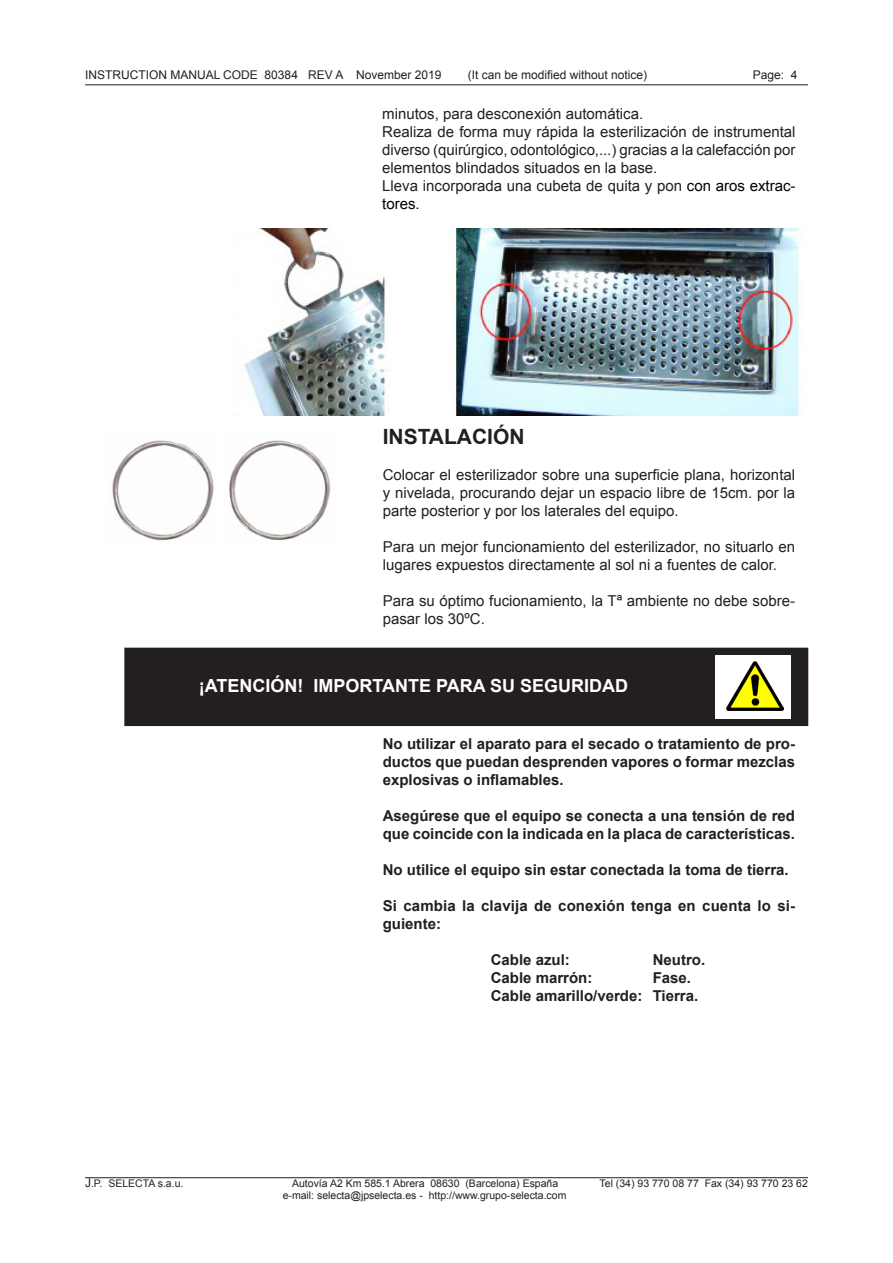
<style>
.page{position:relative;width:893px;height:1263px;background:#fff}
.page>*{position:absolute;margin:0;border:0;box-sizing:border-box;transform-origin:0 0}
.Titulo_Castellano{font:700 21px "Arial";color:#231f20}
.Normal_Castellano{font:700 18px "Arial";color:#fff}
.Normal_Castellano-2{font:15px/18px "Arial";color:#231f20}
.Normal_Castellano-3{font:700 15px/18px "Arial";color:#231f20}
.t1{font:12px "Arial";color:#231f20}
.t2{font:10.5px "Arial";color:#231f20}
.s1{color:#000}
.s2{font-size:12px}
</style>
<div class="page">
<hr style="left:85px;top:85px;width:723px;height:1px;background:#231f20">
<hr style="left:85px;top:1177px;width:723px;height:1px;background:#231f20">
<div style="left:125px;top:648px;width:683px;height:77px;background:#231f20"></div>
<div style="left:125px;top:648px;width:683px;height:78px;border:1px solid #231f20"></div>
<div style="left:716px;top:655px;width:75px;height:64px;background:#fff"></div>
<img style="left:726px;top:661px;width:57px;height:50px">
<img style="left:244px;top:229px;width:556px;height:186px">
<img style="left:112px;top:440px;width:219px;height:101px">
<p class="t1" style="left:85px;top:67px;width:358px">INSTRUCTION MANUAL CODE 80384 REV A November 2019</p>
<p class="t1" style="left:468px;top:67px;width:181px">(It can be modified without notice)</p>
<p class="t1" style="left:753px;top:67px;width:46px">Page: 4</p>
<p class="Normal_Castellano-2" style="left:382px;top:105px;width:262px">minutos, para desconexión automática.</p>
<p class="Normal_Castellano-2" style="left:382px;top:123px;width:415px;text-align:justify">Realiza de forma muy rápida la esterilización de instrumental diverso (quirúrgico, odontológico,...) gracias a la calefacción por elementos blindados situados en la base.</p>
<p class="Normal_Castellano-2" style="left:382px;top:177px;width:415px">Lleva incorporada una cubeta de quita y pon <span class="s1">con aros extrac&shy;tores.</span></p>
<p class="Titulo_Castellano" style="left:383px;top:423px;width:143px">INSTALACIÓN</p>
<p class="Normal_Castellano-2" style="left:383px;top:466px;width:414px;text-align:justify">Colocar el esterilizador sobre una superficie plana, horizontal y nivelada, procurando dejar un espacio libre de 15cm. por la parte posterior y por los laterales del equipo.</p>
<p class="Normal_Castellano-2" style="left:383px;top:538px;width:414px">Para un mejor funcionamiento del esterilizador, no situarlo en lugares expuestos directamente al sol ni a fuentes de calor.</p>
<p class="Normal_Castellano-2" style="left:383px;top:592px;width:414px">Para su óptimo fucionamiento, la Tª ambiente no debe sobre&shy;pasar los 30ºC.</p>
<p class="Normal_Castellano" style="left:199px;top:673px;width:431px">¡ATENCIÓN! IMPORTANTE PARA SU SEGURIDAD</p>
<p class="Normal_Castellano-3" style="left:383px;top:735px;width:414px;text-align:justify">No utilizar el aparato para el secado o tratamiento de pro&shy;ductos que puedan desprenden vapores o formar mezclas explosivas o inflamables.</p>
<p class="Normal_Castellano-3" style="left:383px;top:807px;width:414px">Asegúrese que el equipo se conecta a una tensión de red que coincide con la indicada en la placa de características.</p>
<p class="Normal_Castellano-3" style="left:383px;top:861px;width:407px">No utilice el equipo sin estar conectada la toma de tierra.</p>
<p class="Normal_Castellano-3" style="left:383px;top:897px;width:414px">Si cambia la clavija de conexión tenga en cuenta lo si&shy;guiente:</p>
<p class="Normal_Castellano-3" style="left:491px;top:951px;width:81px">Cable azul:</p>
<p class="Normal_Castellano-3" style="left:653px;top:951px;width:54px">Neutro.</p>
<p class="Normal_Castellano-3" style="left:491px;top:969px;width:103px">Cable marrón:</p>
<p class="Normal_Castellano-3" style="left:653px;top:969px;width:40px">Fase.</p>
<p class="Normal_Castellano-3" style="left:491px;top:987px;width:209px">Cable amarillo/verde: Tierra.</p>
<p class="t2" style="left:85px;top:1176px;width:100px"><span class="s2">J</span>.P. SELECTA s.a.u.</p>
<p class="t2" style="left:292px;top:1176px;width:268px">Autovía A2 Km 585.1 Abrera 08630 (Barcelona) España</p>
<p class="t2" style="left:600px;top:1176px;width:210px">Tel (34) 93 770 08 77 Fax (34) 93 770 23 62</p>
<p class="t2" style="left:283px;top:1189px;width:285px">e-mail: selecta@jpselecta.es - http://www.grupo-selecta.com</p>
</div>
